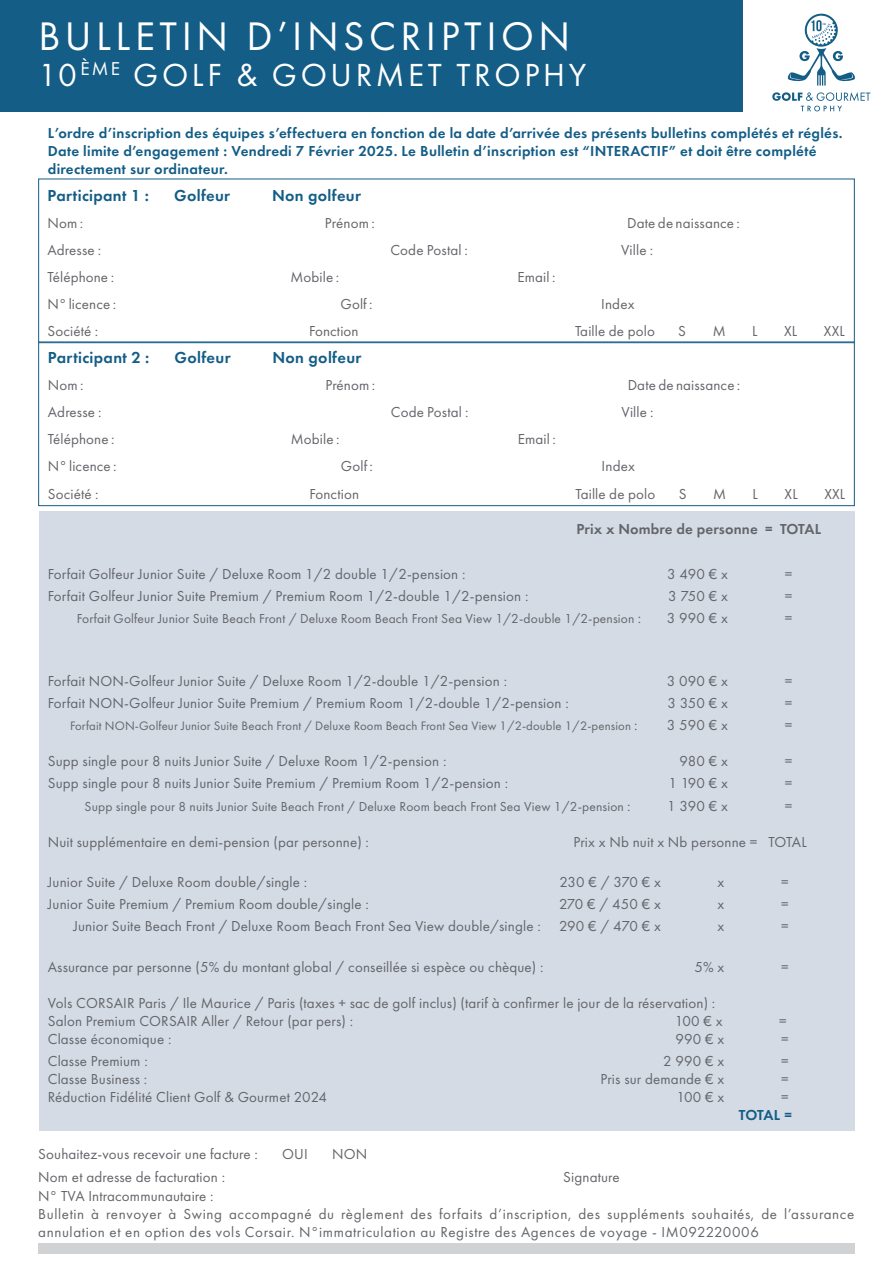
<style>
.page{position:relative;width:893px;height:1263px;background:#fff}
.page>*{position:absolute;margin:0;border:0;box-sizing:border-box;transform-origin:0 0}
.t1{font:41.4px "Futura PT";letter-spacing:.11em;color:#fff}
.t2{font:33.15px "Futura PT";letter-spacing:.11em;color:#fff}
.t3{font:600 16.5px "Futura PT";letter-spacing:.02em;color:#135d86}
.t4{font:15px "Futura PT";letter-spacing:.01em;color:#63656a}
.t5{font:600 15px/18px "Futura PT";letter-spacing:.02em;color:#135d86}
.t6{font:15px/18px "Futura PT";letter-spacing:.04em;color:#63656a}
.t7{font:600 15px "Futura PT";letter-spacing:.01em;color:#63656a}
.t8{font:13.5px "Futura PT";letter-spacing:.01em;color:#63656a}
.t9{font:12.75px "Futura PT";letter-spacing:.01em;color:#63656a}
.s1{font-size:15px}
</style>
<div class="page">
<div style="left:39px;top:511px;width:815px;height:620px;background:#d5dbe5"></div>
<div style="left:0;top:0;width:742px;height:111px;background:#135d86"></div>
<div style="left:38px;top:1243px;width:817px;height:10px;background:#d1d2d4"></div>
<div style="left:38px;top:342px;width:817px;height:164px;border:1px solid #135d86"></div>
<svg style="left:772px;top:92px;width:98px;height:19px"></svg>
<svg style="left:787px;top:13px;width:68px;height:73px"></svg>
<p class="t1" style="left:38px;top:12px;width:533px">BULLETIN D’INSCRIPTION</p>
<p class="t2" style="left:38px;top:55px;width:550px">10<sup>ÈME</sup> GOLF &amp; GOURMET TROPHY</p>
<p class="t5" style="left:48px;top:123px;width:796px">L’ordre d’inscription des équipes s’effectuera en fonction de la date d’arrivée des présents bulletins complétés et réglés.<br>Date limite d’engagement : Vendredi 7 Février 2025. Le Bulletin d’inscription est “INTERACTIF” et doit être complété directement sur ordinateur.</p>
<p class="t3" style="left:47px;top:185px;width:103px">Participant 1 :</p>
<p class="t3" style="left:174px;top:185px;width:58px">Golfeur</p>
<p class="t3" style="left:272px;top:185px;width:91px">Non golfeur</p>
<p class="t4" style="left:47px;top:214px;width:37px">Nom :</p>
<p class="t4" style="left:325px;top:214px;width:51px">Prénom :</p>
<p class="t4" style="left:627px;top:214px;width:114px">Date de naissance :</p>
<p class="t4" style="left:47px;top:241px;width:55px">Adresse :</p>
<p class="t4" style="left:390px;top:241px;width:79px">Code Postal :</p>
<p class="t4" style="left:621px;top:241px;width:34px">Ville :</p>
<p class="t4" style="left:47px;top:268px;width:68px">Téléphone :</p>
<p class="t4" style="left:290px;top:268px;width:50px">Mobile :</p>
<p class="t4" style="left:517px;top:268px;width:40px">Email :</p>
<p class="t4" style="left:47px;top:295px;width:70px">N° licence :</p>
<p class="t4" style="left:340px;top:295px;width:34px">Golf :</p>
<p class="t4" style="left:601px;top:295px;width:35px">Index</p>
<p class="t4" style="left:47px;top:322px;width:52px">Société :</p>
<p class="t4" style="left:309px;top:322px;width:51px">Fonction</p>
<p class="t4" style="left:575px;top:322px;width:81px">Taille de polo</p>
<p class="t4" style="left:678px;top:322px;width:9px">S</p>
<p class="t4" style="left:713px;top:322px;width:14px">M</p>
<p class="t4" style="left:752px;top:322px;width:7px">L</p>
<p class="t4" style="left:784px;top:322px;width:15px">XL</p>
<p class="t4" style="left:824px;top:322px;width:22px">XXL</p>
<p class="t3" style="left:48px;top:347px;width:103px">Participant 2 :</p>
<p class="t3" style="left:175px;top:347px;width:58px">Golfeur</p>
<p class="t3" style="left:272px;top:347px;width:91px">Non golfeur</p>
<p class="t4" style="left:48px;top:376px;width:37px">Nom :</p>
<p class="t4" style="left:325px;top:376px;width:51px">Prénom :</p>
<p class="t4" style="left:628px;top:376px;width:114px">Date de naissance :</p>
<p class="t4" style="left:48px;top:403px;width:55px">Adresse :</p>
<p class="t4" style="left:391px;top:403px;width:79px">Code Postal :</p>
<p class="t4" style="left:621px;top:403px;width:34px">Ville :</p>
<p class="t4" style="left:48px;top:430px;width:68px">Téléphone :</p>
<p class="t4" style="left:291px;top:430px;width:50px">Mobile :</p>
<p class="t4" style="left:518px;top:430px;width:40px">Email :</p>
<p class="t4" style="left:48px;top:457px;width:70px">N° licence :</p>
<p class="t4" style="left:341px;top:457px;width:34px">Golf :</p>
<p class="t4" style="left:602px;top:457px;width:35px">Index</p>
<p class="t4" style="left:48px;top:485px;width:52px">Société :</p>
<p class="t4" style="left:309px;top:485px;width:51px">Fonction</p>
<p class="t4" style="left:575px;top:485px;width:81px">Taille de polo</p>
<p class="t4" style="left:679px;top:485px;width:9px">S</p>
<p class="t4" style="left:713px;top:485px;width:14px">M</p>
<p class="t4" style="left:753px;top:485px;width:7px">L</p>
<p class="t4" style="left:785px;top:485px;width:15px">XL</p>
<p class="t4" style="left:824px;top:485px;width:22px">XXL</p>
<p class="t7" style="left:576px;top:520px;width:246px">Prix x Nombre de personne = TOTAL</p>
<p class="t4" style="left:48px;top:565px;width:419px">Forfait Golfeur Junior Suite / Deluxe Room 1/2 double 1/2-pension :</p>
<p class="t4" style="left:667px;top:565px;width:62px">3 490 € x</p>
<p class="t4" style="left:785px;top:565px;width:9px">=</p>
<p class="t4" style="left:48px;top:587px;width:482px">Forfait Golfeur Junior Suite Premium / Premium Room 1/2-double 1/2-pension :</p>
<p class="t4" style="left:668px;top:587px;width:61px">3 750 € x</p>
<p class="t4" style="left:785px;top:587px;width:9px">=</p>
<p class="t8" style="left:77px;top:611px;width:566px">Forfait Golfeur Junior Suite Beach Front / Deluxe Room Beach Front Sea View 1/2-double 1/2-pension <span class="s1">:</span></p>
<p class="t4" style="left:667px;top:609px;width:63px">3 990 € x</p>
<p class="t4" style="left:785px;top:609px;width:9px">=</p>
<p class="t4" style="left:48px;top:672px;width:461px">Forfait NON-Golfeur Junior Suite / Deluxe Room 1/2-double 1/2-pension :</p>
<p class="t4" style="left:667px;top:672px;width:63px">3 090 € x</p>
<p class="t4" style="left:785px;top:672px;width:9px">=</p>
<p class="t4" style="left:48px;top:694px;width:522px">Forfait NON-Golfeur Junior Suite Premium / Premium Room 1/2-double 1/2-pension :</p>
<p class="t4" style="left:667px;top:694px;width:62px">3 350 € x</p>
<p class="t4" style="left:785px;top:694px;width:9px">=</p>
<p class="t9" style="left:70px;top:718px;width:569px">Forfait NON-Golfeur Junior Suite Beach Front / Deluxe Room Beach Front Sea View 1/2-double 1/2-pension <span class="s1">:</span></p>
<p class="t4" style="left:667px;top:716px;width:63px">3 590 € x</p>
<p class="t4" style="left:785px;top:716px;width:9px">=</p>
<p class="t4" style="left:48px;top:752px;width:400px">Supp single pour 8 nuits Junior Suite / Deluxe Room 1/2-pension :</p>
<p class="t4" style="left:679px;top:752px;width:50px">980 € x</p>
<p class="t4" style="left:785px;top:752px;width:9px">=</p>
<p class="t4" style="left:48px;top:774px;width:462px">Supp single pour 8 nuits Junior Suite Premium / Premium Room 1/2-pension :</p>
<p class="t4" style="left:669px;top:774px;width:61px">1 190 € x</p>
<p class="t4" style="left:785px;top:774px;width:9px">=</p>
<p class="t8" style="left:85px;top:798px;width:548px">Supp single pour 8 nuits Junior Suite Beach Front / Deluxe Room beach Front Sea View 1/2-pension <span class="s1">:</span></p>
<p class="t4" style="left:667px;top:797px;width:62px">1 390 € x</p>
<p class="t4" style="left:785px;top:797px;width:9px">=</p>
<p class="t4" style="left:48px;top:833px;width:323px">Nuit supplémentaire en demi-pension (par personne) :</p>
<p class="t4" style="left:573px;top:833px;width:235px">Prix x Nb nuit x Nb personne = TOTAL</p>
<p class="t4" style="left:48px;top:873px;width:261px">Junior Suite / Deluxe Room double/single :</p>
<p class="t4" style="left:559px;top:873px;width:103px">230 € / 370 € x</p>
<p class="t4" style="left:718px;top:873px;width:8px">x</p>
<p class="t4" style="left:781px;top:873px;width:9px">=</p>
<p class="t4" style="left:48px;top:895px;width:323px">Junior Suite Premium / Premium Room double/single :</p>
<p class="t4" style="left:559px;top:895px;width:103px">270 € / 450 € x</p>
<p class="t4" style="left:718px;top:895px;width:8px">x</p>
<p class="t4" style="left:781px;top:895px;width:9px">=</p>
<p class="t4" style="left:73px;top:917px;width:589px">Junior Suite Beach Front / Deluxe Room Beach Front Sea View double/single : 290 € / 470 € x</p>
<p class="t4" style="left:718px;top:917px;width:8px">x</p>
<p class="t4" style="left:781px;top:917px;width:9px">=</p>
<p class="t4" style="left:48px;top:958px;width:497px">Assurance par personne (5% du montant global / conseillée si espèce ou chèque) :</p>
<p class="t4" style="left:694px;top:958px;width:31px">5% x</p>
<p class="t4" style="left:781px;top:958px;width:9px">=</p>
<p class="t4" style="left:48px;top:994px;width:669px">Vols CORSAIR Paris / Ile Maurice / Paris (taxes + sac de golf inclus) (tarif à confirmer le jour de la réservation) :</p>
<p class="t4" style="left:48px;top:1012px;width:307px">Salon Premium CORSAIR Aller / Retour (par pers) :</p>
<p class="t4" style="left:675px;top:1012px;width:49px">100 € x</p>
<p class="t4" style="left:779px;top:1012px;width:9px">=</p>
<p class="t4" style="left:48px;top:1030px;width:125px">Classe économique :</p>
<p class="t4" style="left:676px;top:1030px;width:50px">990 € x</p>
<p class="t4" style="left:781px;top:1030px;width:9px">=</p>
<p class="t4" style="left:48px;top:1052px;width:101px">Classe Premium :</p>
<p class="t4" style="left:663px;top:1052px;width:63px">2 990 € x</p>
<p class="t4" style="left:781px;top:1052px;width:9px">=</p>
<p class="t4" style="left:48px;top:1070px;width:101px">Classe Business :</p>
<p class="t4" style="left:600px;top:1070px;width:125px">Pris sur demande € x</p>
<p class="t4" style="left:781px;top:1070px;width:9px">=</p>
<p class="t4" style="left:48px;top:1088px;width:281px">Réduction Fidélité Client Golf &amp; Gourmet 2024</p>
<p class="t4" style="left:676px;top:1088px;width:49px">100 € x</p>
<p class="t4" style="left:781px;top:1088px;width:9px">=</p>
<p class="t5" style="left:739px;top:1106px;width:55px">TOTAL =</p>
<p class="t4" style="left:38px;top:1145px;width:221px">Souhaitez-vous recevoir une facture :</p>
<p class="t4" style="left:282px;top:1145px;width:27px">OUI</p>
<p class="t4" style="left:332px;top:1145px;width:37px">NON</p>
<p class="t4" style="left:38px;top:1168px;width:188px">Nom et adresse de facturation :</p>
<p class="t4" style="left:563px;top:1168px;width:58px">Signature</p>
<p class="t4" style="left:38px;top:1187px;width:177px">N° TVA Intracommunautaire :</p>
<p class="t6" style="left:38px;top:1204px;width:817px">Bulletin à renvoyer à Swing accompagné du règlement des forfaits d’inscription, des suppléments souhaités, de l’assurance annulation et en option des vols Corsair. N°immatriculation au Registre des Agences de voyage - IM092220006</p>
</div>
